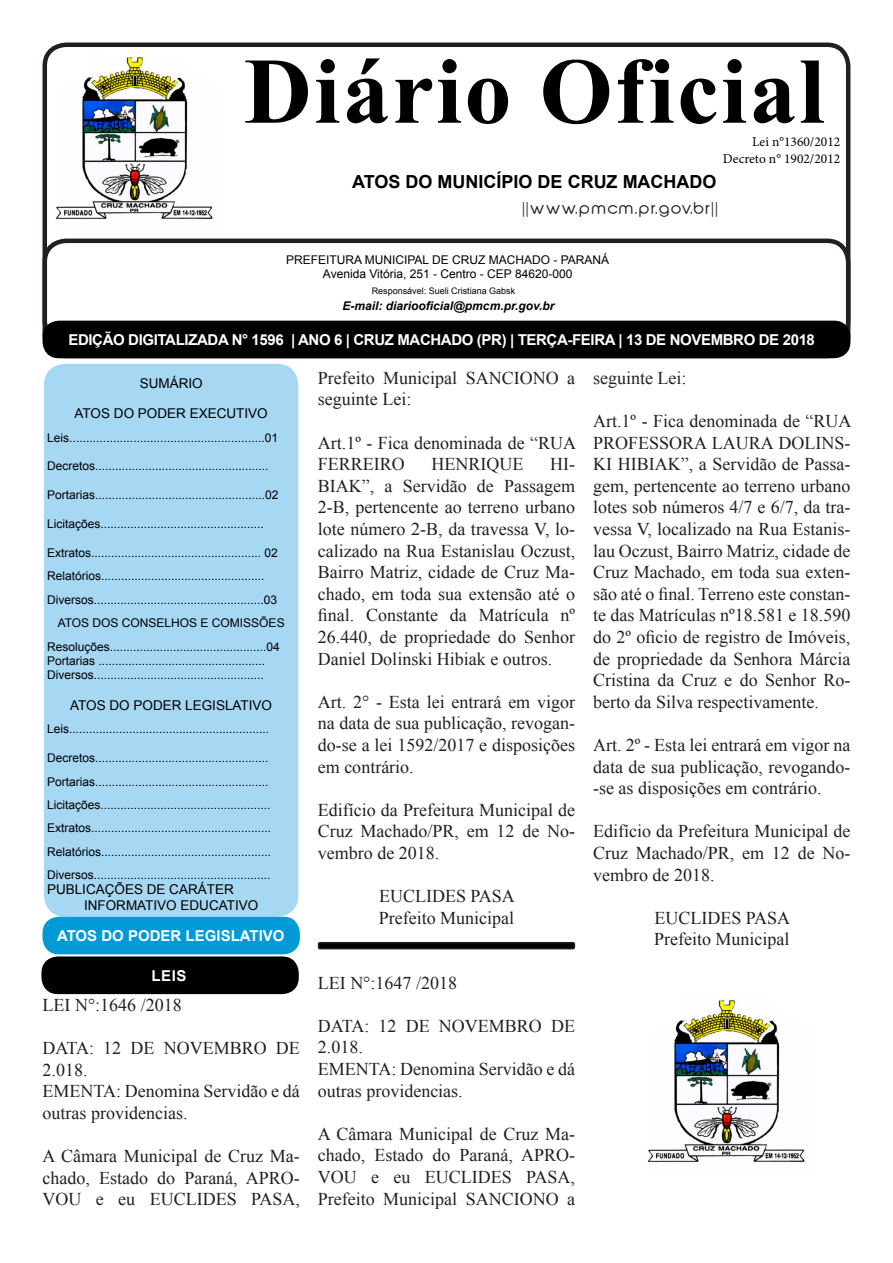
<style>
.page{position:relative;width:893px;height:1263px;background:#fff}
.page>*{position:absolute;margin:0;border:0;box-sizing:border-box;transform-origin:0 0}
.t1{font:700 93.9px "Times New Roman";letter-spacing:.025em;color:#000}
.t2{font:18px/21.6px "Times New Roman";color:#231f20;text-align:justify}
.t3{font:700 18px "Arial";color:#000}
.t4{font:700 15px "Arial";letter-spacing:-.025em;color:#fff}
.t5{font:700 15px "Arial";color:#fff}
.t6{font:15px "Abeatby Kai";letter-spacing:.1em;color:#231f20;scale:1.06 1}
.t7{font:13.5px "Arial";color:#000}
.t8{font:13.5px "Minion Pro";color:#000}
.t9{font:12px "Arial";color:#000}
.t10{font:italic 700 12px "Arial";color:#000}
.t11{font:9px "Arial";color:#000}
</style>
<div class="page">
<div style="left:43px;top:43px;width:807px;height:301px;border:4px solid #231f20;border-radius:21px"></div>
<div style="left:43px;top:239px;width:807px;height:119px;border:4px solid #231f20;border-radius:21px"></div>
<div style="left:44px;top:364px;width:254px;height:553px;background:#a6d7f3;border-radius:21px"></div>
<div style="left:43px;top:321px;width:807px;height:37px;background:#000;border-radius:16px"></div>
<img style="left:55px;top:55px;width:158px;height:165px">
<div style="left:43px;top:917px;width:257px;height:37px;background:#009bd6;border-radius:16px"></div>
<div style="left:319px;top:943px;width:255px;height:6px;background:#000;border-radius:2px"></div>
<div style="left:318px;top:942px;width:257px;height:7px;border:2px solid #231f20;border-radius:2px"></div>
<div style="left:41px;top:956px;width:258px;height:38px;background:#000;border-radius:16px"></div>
<img style="left:647px;top:998px;width:158px;height:165px">
<p class="t1" style="left:244px;top:24px;width:582px">Diário Oficial</p>
<p class="t8" style="left:752px;top:133px;width:90px">Lei n°1360/2012</p>
<p class="t8" style="left:723px;top:149px;width:119px">Decreto n° 1902/2012</p>
<p class="t3" style="left:352px;top:169px;width:366px">ATOS DO MUNICÍPIO DE CRUZ MACHADO</p>
<p class="t6" style="left:523px;top:202px;width:186px">||www.pmcm.pr.gov.br||</p>
<p class="t9" style="left:286px;top:251px;width:325px">PREFEITURA MUNICIPAL DE CRUZ MACHADO - PARANÁ</p>
<p class="t9" style="left:323px;top:266px;width:251px">Avenida Vitória, 251 - Centro - CEP 84620-000</p>
<p class="t10" style="left:343px;top:298px;width:213px">E-mail: diariooficial@pmcm.pr.gov.br</p>
<p class="t4" style="left:68px;top:329px;width:748px">EDIÇÃO DIGITALIZADA N° 1596 | ANO 6 | CRUZ MACHADO (PR) | TERÇA-FEIRA | 13 DE NOVEMBRO DE 2018</p>
<p class="t7" style="left:140px;top:374px;width:65px">SUMÁRIO</p>
<p class="t7" style="left:75px;top:404px;width:195px">ATOS DO PODER EXECUTIVO</p>
<p class="t9" style="left:47px;top:429px;width:233px">Leis..........................................................01</p>
<p class="t9" style="left:47px;top:458px;width:223px">Decretos....................................................</p>
<p class="t9" style="left:47px;top:487px;width:233px">Portarias...................................................02</p>
<p class="t9" style="left:47px;top:516px;width:218px">Licitações.................................................</p>
<p class="t9" style="left:47px;top:544px;width:232px">Extratos................................................... 02</p>
<p class="t9" style="left:47px;top:568px;width:219px">Relatórios.................................................</p>
<p class="t9" style="left:47px;top:591px;width:232px">Diversos...................................................03</p>
<p class="t9" style="left:58px;top:615px;width:228px">ATOS DOS CONSELHOS E COMISSÕES</p>
<p class="t9" style="left:47px;top:638px;width:234px">Resoluções...............................................04</p>
<p class="t9" style="left:47px;top:652px;width:220px">Portarias ..................................................</p>
<p class="t9" style="left:47px;top:667px;width:218px">Diversos...................................................</p>
<p class="t7" style="left:70px;top:696px;width:203px">ATOS DO PODER LEGISLATIVO</p>
<p class="t9" style="left:47px;top:721px;width:224px">Leis............................................................</p>
<p class="t9" style="left:47px;top:750px;width:223px">Decretos....................................................</p>
<p class="t9" style="left:47px;top:773px;width:223px">Portarias....................................................</p>
<p class="t9" style="left:47px;top:796px;width:225px">Licitações...................................................</p>
<p class="t9" style="left:47px;top:820px;width:226px">Extratos......................................................</p>
<p class="t9" style="left:47px;top:843px;width:226px">Relatórios...................................................</p>
<p class="t9" style="left:47px;top:867px;width:225px">Diversos.....................................................</p>
<p class="t7" style="left:47px;top:880px;width:188px">PUBLICAÇÕES DE CARÁTER</p>
<p class="t7" style="left:84px;top:896px;width:176px">INFORMATIVO EDUCATIVO</p>
<p class="t11" style="left:372px;top:284px;width:145px">Responsável: Sueli Cristiana Gabsk</p>
<p class="t2" style="left:318px;top:366px;width:259px">Prefeito Municipal SANCIONO a seguinte Lei:</p>
<p class="t2" style="left:318px;top:431px;width:260px">Art.1º - Fica denominada de “RUA<br>FERREIRO</p>
<p class="t2" style="left:593px;top:366px;width:95px">seguinte Lei:</p>
<p class="t2" style="left:593px;top:409px;width:260px">Art.1º - Fica denominada de “RUA PROFESSORA LAURA DOLINS-KI HIBIAK”, a Servidão de Passa&shy;gem, pertencente ao terreno urbano lotes sob números 4/7 e 6/7, da tra&shy;vessa V, localizado na Rua Estanis&shy;lau Oczust, Bairro Matriz, cidade de Cruz Machado, em toda sua exten&shy;são até o final. Terreno este constan&shy;te das Matrículas nº18.581 e 18.590 do 2º oficio de registro de Imóveis, de propriedade da Senhora Márcia Cristina da Cruz e do Senhor Ro&shy;berto da Silva respectivamente.</p>
<p class="t2" style="left:593px;top:733px;width:259px">Art. 2º - Esta lei entrará em vigor na data de sua publicação, revogando--se as disposições em contrário.</p>
<p class="t2" style="left:593px;top:820px;width:259px">Edifício da Prefeitura Municipal de Cruz Machado/PR, em 12 de No&shy;vembro de 2018.</p>
<p class="t2" style="left:654px;top:906px;width:137px">EUCLIDES PASA</p>
<p class="t2" style="left:654px;top:928px;width:137px">Prefeito Municipal</p>
<p class="t2" style="left:431px;top:453px;width:93px">HENRIQUE</p>
<p class="t2" style="left:318px;top:453px;width:259px;text-indent:232px">HI-BIAK”, a Servidão de Passagem 2-B, pertencente ao terreno urbano lote número 2-B, da travessa V, lo&shy;calizado na Rua Estanislau Oczust, Bairro Matriz, cidade de Cruz Ma&shy;chado, em toda sua extensão até o final. Constante da Matrícula nº 26.440, de propriedade do Senhor Daniel Dolinski Hibiak e outros.</p>
<p class="t2" style="left:318px;top:690px;width:259px">Art. 2° - Esta lei entrará em vigor na data de sua publicação, revogan&shy;do-se a lei 1592/2017 e disposições em contrário.</p>
<p class="t2" style="left:318px;top:798px;width:259px">Edifício da Prefeitura Municipal de Cruz Machado/PR, em 12 de No&shy;vembro de 2018.</p>
<p class="t2" style="left:379px;top:885px;width:137px">EUCLIDES PASA</p>
<p class="t2" style="left:379px;top:906px;width:137px">Prefeito Municipal</p>
<p class="t5" style="left:57px;top:925px;width:229px">ATOS DO PODER LEGISLATIVO</p>
<p class="t4" style="left:151px;top:965px;width:36px">LEIS</p>
<p class="t2" style="left:43px;top:993px;width:141px">LEI N°:1646 /2018</p>
<p class="t2" style="left:43px;top:1036px;width:259px">DATA: 12 DE NOVEMBRO DE<br>2.018.</p>
<p class="t2" style="left:43px;top:1080px;width:259px">EMENTA: Denomina Servidão e dá outras providencias.</p>
<p class="t2" style="left:43px;top:1144px;width:259px">A Câmara Municipal de Cruz Ma&shy;chado, Estado do Paraná, APRO-VOU e eu EUCLIDES PASA,</p>
<p class="t2" style="left:318px;top:971px;width:141px">LEI N°:1647 /2018</p>
<p class="t2" style="left:318px;top:1014px;width:259px">DATA: 12 DE NOVEMBRO DE<br>2.018.</p>
<p class="t2" style="left:318px;top:1057px;width:259px">EMENTA: Denomina Servidão e dá outras providencias.</p>
<p class="t2" style="left:318px;top:1122px;width:259px">A Câmara Municipal de Cruz Ma&shy;chado, Estado do Paraná, APRO-VOU e eu EUCLIDES PASA, Prefeito Municipal SANCIONO a</p>
</div>
